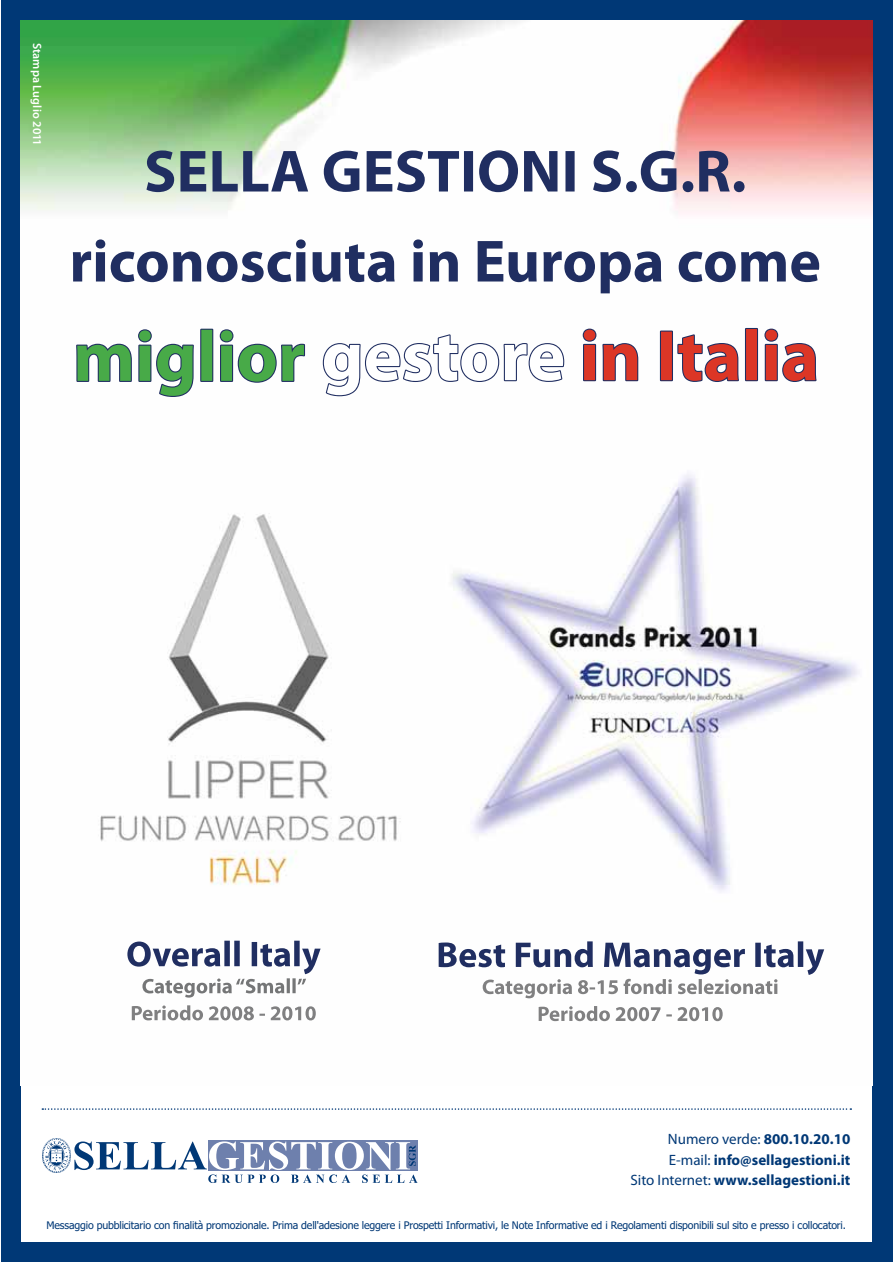
<style>
.page{position:relative;width:893px;height:1263px;background:#fff}
.page>*{position:absolute;margin:0;border:0;box-sizing:border-box;transform-origin:0 0}
.t1{font:700 15px/20.2px "Myriad Pro";color:#003876;text-align:right}
.t2{font:600 12px "Myriad Pro";letter-spacing:.01em;color:#fff}
.t3{font:10.5px "Tahoma";letter-spacing:-.015em;color:#003876}
.s1{font-weight:400}
</style>
<div class="page">
<div style="left:1px;top:0;width:892px;height:1262px;background:#003876"></div>
<div style="left:21px;top:21px;width:850px;height:1221px;background:#fff"></div>
<svg style="left:42px;top:1108px;width:809px;height:2px"></svg>
<img style="left:21px;top:21px;width:851px;height:1064px">
<img style="left:127px;top:941px;width:194px;height:33px">
<img style="left:142px;top:978px;width:164px;height:16px">
<img style="left:132px;top:1005px;width:184px;height:15px">
<img style="left:439px;top:941px;width:364px;height:26px">
<img style="left:483px;top:979px;width:294px;height:15px">
<img style="left:539px;top:1006px;width:184px;height:15px">
<img style="left:76px;top:329px;width:229px;height:68px">
<img style="left:77px;top:330px;width:227px;height:66px">
<img style="left:403px;top:334px;width:161px;height:48px">
<img style="left:324px;top:335px;width:239px;height:60px">
<img style="left:583px;top:328px;width:233px;height:54px">
<img style="left:584px;top:329px;width:231px;height:52px">
<img style="left:146px;top:150px;width:598px;height:42px">
<img style="left:73px;top:239px;width:713px;height:43px">
<div style="left:208px;top:1140px;width:209px;height:31px;background:#6e80ad"></div>
<svg style="left:74px;top:1142px;width:344px;height:41px"></svg>
<img style="left:42px;top:1139px;width:29px;height:33px">
<p class="t2" style="left:44px;top:43px;width:104px;rotate:90deg">Stampa Luglio 2011</p>
<h1 class="t1" style="left:630px;top:1129px;width:221px"><span class="s1">Numero verde:</span> 800.10.20.10<br><span class="s1">E-mail:</span> info@sellagestioni.it<br><span class="s1">Sito Internet:</span> www.sellagestioni.it</h1>
<p class="t3" style="left:47px;top:1221px;width:801px">Messaggio pubblicitario con -nalità promozionale. Prima dell'adesione leggere i Prospetti Informativi, le Note Informative ed i Regolamenti disponibili sul sito e presso i collocatori.</p>
</div>
